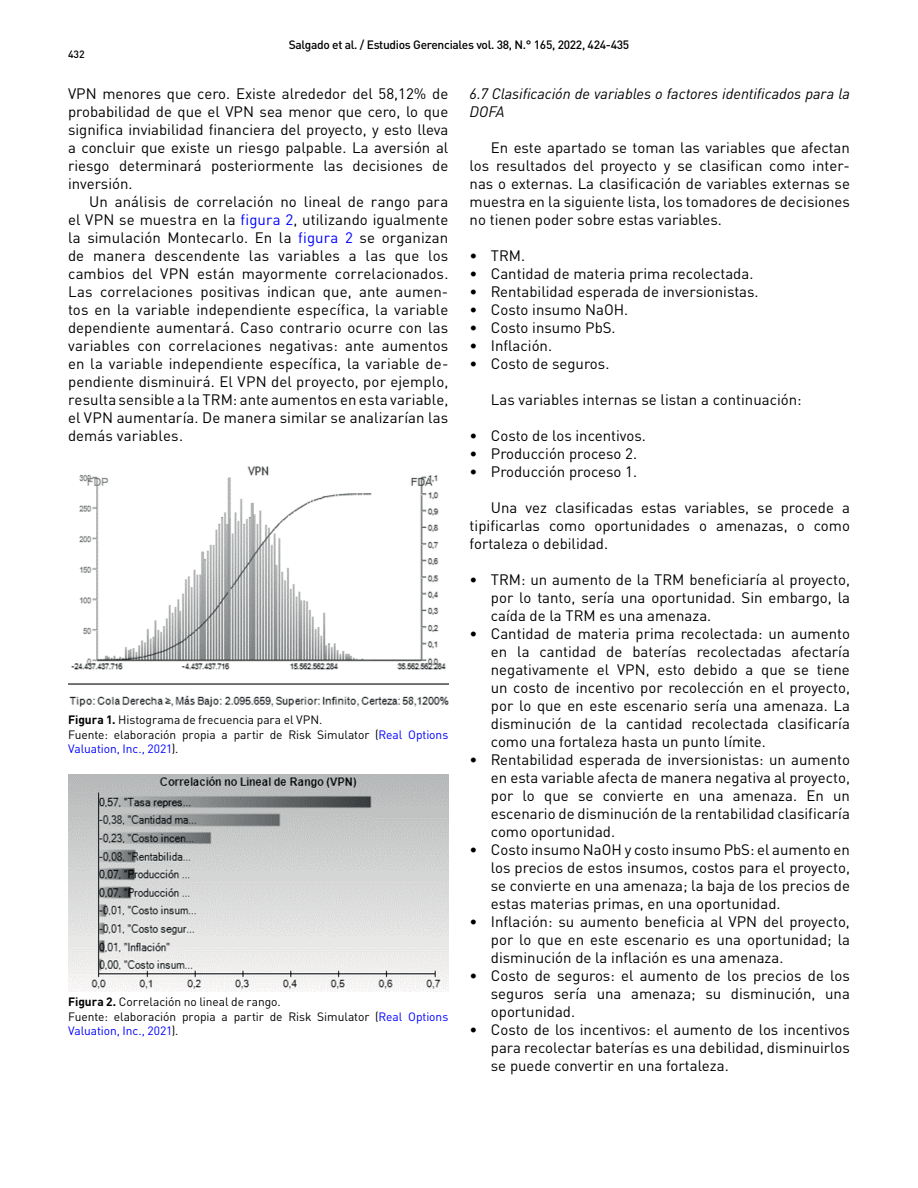
<style>
.page{position:relative;width:918px;height:1188px;background:#fff}
.page>*{position:absolute;margin:0;border:0;box-sizing:border-box;transform-origin:0 0}
.t1{font:15px/18px "DIN Pro";color:#000;text-align:justify}
.t2{font:italic 15px/18px "DIN Pro";letter-spacing:-.005em;color:#000}
.t3{font:12px/14.4px "DIN Pro";letter-spacing:-.005em;color:#000}
.t4{font:500 12px "DIN Pro";letter-spacing:-.025em;color:#000}
.t5{font:500 10.5px "DIN Pro";color:#000}
.s1{color:#00f}
.s2{font-weight:700}
</style>
<div class="page">
<img style="left:68px;top:466px;width:380px;height:241px">
<img style="left:68px;top:774px;width:380px;height:218px">
<p class="t4" style="left:289px;top:35px;width:342px">Salgado et al. / Estudios Gerenciales vol. 38, N.° 165, 2022, 424-435</p>
<p class="t5" style="left:68px;top:46px;width:18px">432</p>
<p class="t1" style="left:68px;top:83px;width:382px">VPN menores que cero. Existe alrededor del 58,12% de probabilidad de que el VPN sea menor que cero, lo que significa inviabilidad financiera del proyecto, y esto lleva a concluir que existe un riesgo palpable. La aversión al riesgo determinará posteriormente las decisiones de inversión.</p>
<p class="t1" style="left:68px;top:191px;width:382px;text-indent:21px">Un análisis de correlación no lineal de rango para el VPN se muestra en la <span class="s1">figura 2</span>, utilizando igualmente la simulación Montecarlo. En la <span class="s1">figura 2</span> se organizan de manera descendente las variables a las que los cambios del VPN están mayormente correlacionados.<br>Las correlaciones positivas indican que, ante aumen&shy;tos en la variable independiente específica, la variable dependiente aumentará. Caso contrario ocurre con las variables con correlaciones negativas: ante aumentos en la variable independiente específica, la variable de&shy;pendiente disminuirá. El VPN del proyecto, por ejemplo, resulta sensible a la TRM: ante aumentos en esta variable, el VPN aumentaría. De manera similar se analizarían las demás variables.</p>
<p class="t2" style="left:470px;top:83px;width:382px">6.7 Clasificación de variables o factores identificados para la<br>DOFA</p>
<p class="t1" style="left:470px;top:137px;width:382px;text-indent:21px">En este apartado se toman las variables que afectan los resultados del proyecto y se clasifican como inter&shy;nas o externas. La clasificación de variables externas se muestra en la siguiente lista, los tomadores de decisiones no tienen poder sobre estas variables.</p>
<p class="t1" style="left:470px;top:245px;width:57px">• TRM.</p>
<p class="t1" style="left:470px;top:263px;width:285px">• Cantidad de materia prima recolectada.</p>
<p class="t1" style="left:470px;top:281px;width:291px">• Rentabilidad esperada de inversionistas.</p>
<p class="t1" style="left:470px;top:299px;width:160px">• Costo insumo NaOH.</p>
<p class="t1" style="left:470px;top:317px;width:148px">• Costo insumo PbS.</p>
<p class="t1" style="left:470px;top:335px;width:84px">• Inflación.</p>
<p class="t1" style="left:470px;top:353px;width:141px">• Costo de seguros.</p>
<p class="t1" style="left:491px;top:389px;width:312px">Las variables internas se listan a continuación:</p>
<p class="t1" style="left:470px;top:425px;width:178px">• Costo de los incentivos.</p>
<p class="t1" style="left:470px;top:443px;width:169px">• Producción proceso 2.</p>
<p class="t1" style="left:470px;top:461px;width:169px">• Producción proceso 1.</p>
<p class="t1" style="left:470px;top:497px;width:382px;text-indent:21px">Una vez clasificadas estas variables, se procede a tipificarlas como oportunidades o amenazas, o como fortaleza o debilidad.</p>
<p class="t1" style="left:491px;top:569px;width:361px;text-indent:-21px">• TRM: un aumento de la TRM beneficiaría al proyecto, por lo tanto, sería una oportunidad. Sin embargo, la caída de la TRM es una amenaza.</p>
<p class="t1" style="left:491px;top:623px;width:361px;text-indent:-21px">• Cantidad de materia prima recolectada: un aumento en la cantidad de baterías recolectadas afectaría negativamente el VPN, esto debido a que se tiene un costo de incentivo por recolección en el proyecto, por lo que en este escenario sería una amenaza. La disminución de la cantidad recolectada clasificaría como una fortaleza hasta un punto límite.</p>
<p class="t1" style="left:491px;top:749px;width:361px;text-indent:-21px">• Rentabilidad esperada de inversionistas: un aumento en esta variable afecta de manera negativa al proyecto, por lo que se convierte en una amenaza. En un escenario de disminución de la rentabilidad clasificaría como oportunidad.</p>
<p class="t1" style="left:491px;top:839px;width:361px;text-indent:-21px">• Costo insumo NaOH y costo insumo PbS: el aumento en los precios de estos insumos, costos para el proyecto, se convierte en una amenaza; la baja de los precios de estas materias primas, en una oportunidad.</p>
<p class="t1" style="left:491px;top:911px;width:361px;text-indent:-21px">• Inflación: su aumento beneficia al VPN del proyecto, por lo que en este escenario es una oportunidad; la disminución de la inflación es una amenaza.</p>
<p class="t1" style="left:491px;top:965px;width:361px;text-indent:-21px">• Costo de seguros: el aumento de los precios de los seguros sería una amenaza; su disminución, una oportunidad.</p>
<p class="t1" style="left:491px;top:1019px;width:361px;text-indent:-21px">• Costo de los incentivos: el aumento de los incentivos para recolectar baterías es una debilidad, disminuirlos se puede convertir en una fortaleza.</p>
<p class="t3" style="left:68px;top:712px;width:382px"><span class="s2">Figura 1.</span> Histograma de frecuencia para el VPN.<br>Fuente: elaboración propia a partir de Risk Simulator (<span class="s1">Real Options<br>Valuation, Inc., 2021</span>).</p>
<p class="t3" style="left:68px;top:994px;width:382px"><span class="s2">Figura 2.</span> Correlación no lineal de rango.<br>Fuente: elaboración propia a partir de Risk Simulator (<span class="s1">Real Options<br>Valuation, Inc., 2021</span>).</p>
</div>
